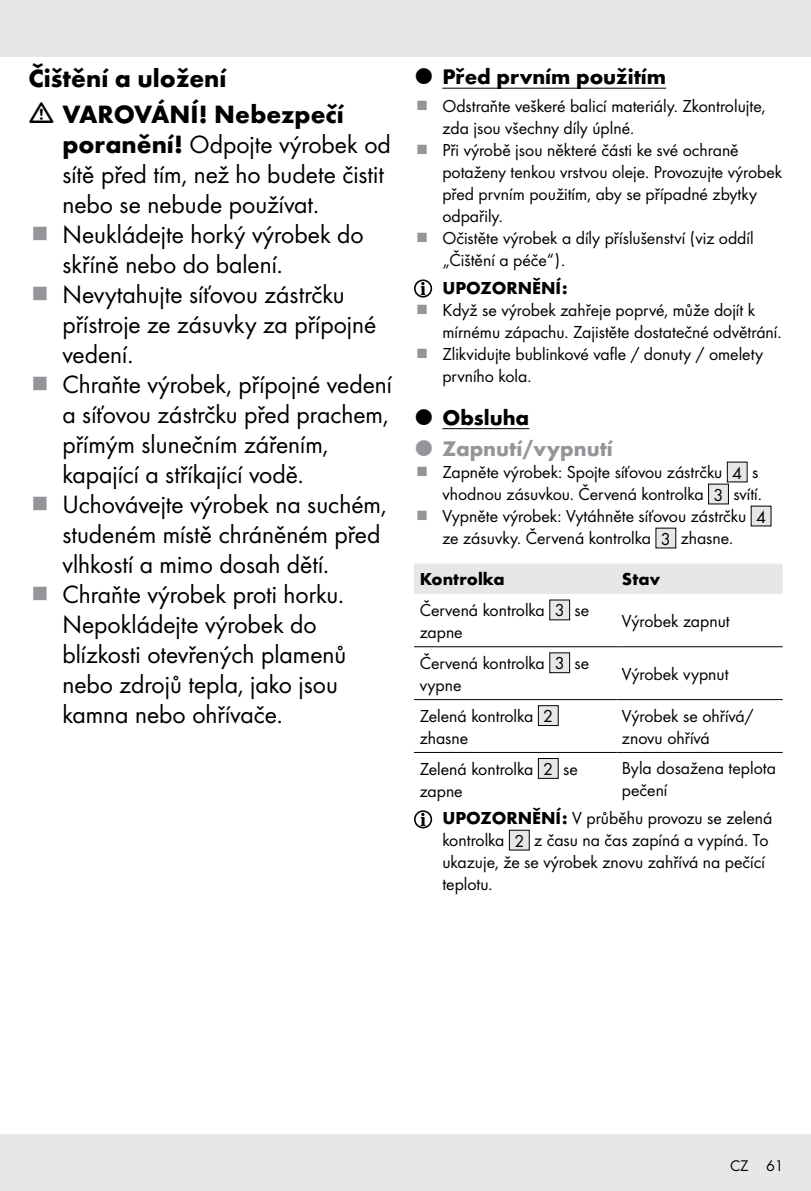
<style>
.page{position:relative;width:811px;height:1191px;background:#fff}
.page>*{position:absolute;margin:0;border:0;box-sizing:border-box;transform-origin:0 0}
.t1{font:26px/30px "Futura Boo";color:#000}
.t2{font:700 26px/35.6px "Futura";color:#000}
.t3{font:700 22px "Futura";color:#000}
.t4{font:700 22px "Futura";color:#939598}
.t5{font:18px/22px "Futura Boo";color:#000}
.t6{font:700 18px "Futura";color:#000}
.t7{font:16px "Futura Boo";color:#000}
.s1{font-family:"Futura";font-weight:700}
</style>
<div class="page">
<div style="left:0;top:1134px;width:811px;height:57px;background:#e6e7e8"></div>
<div style="left:0;top:0;width:811px;height:57px;background:#e6e7e8"></div>
<hr style="left:442px;top:88px;width:224px;height:1px;background:#000">
<hr style="left:442px;top:428px;width:87px;height:1px;background:#000">
<div style="left:414px;top:279px;width:18px;height:18px;border:2px solid #000;border-radius:50%"></div>
<svg style="left:420px;top:282px;width:5px;height:13px"></svg>
<div style="left:727px;top:462px;width:20px;height:20px;background:#e6e7e8"></div>
<div style="left:727px;top:462px;width:20px;height:20px;border:1px solid #000"></div>
<div style="left:708px;top:484px;width:20px;height:20px;background:#e6e7e8"></div>
<div style="left:708px;top:484px;width:21px;height:20px;border:1px solid #000"></div>
<div style="left:751px;top:506px;width:20px;height:20px;background:#e6e7e8"></div>
<div style="left:656px;top:528px;width:20px;height:20px;background:#e6e7e8"></div>
<div style="left:414px;top:564px;width:368px;height:30px;background:#e6e7e8"></div>
<hr style="left:414px;top:646px;width:202px;height:1px;background:#000">
<hr style="left:616px;top:646px;width:166px;height:1px;background:#000">
<hr style="left:414px;top:699px;width:202px;height:1px;background:#000">
<hr style="left:616px;top:699px;width:166px;height:1px;background:#000">
<hr style="left:414px;top:752px;width:202px;height:1px;background:#000">
<hr style="left:616px;top:752px;width:166px;height:1px;background:#000">
<div style="left:550px;top:600px;width:19px;height:20px;background:#e6e7e8"></div>
<div style="left:550px;top:653px;width:19px;height:19px;background:#e6e7e8"></div>
<div style="left:549px;top:652px;width:21px;height:21px;border:1px solid #000"></div>
<div style="left:538px;top:705px;width:20px;height:20px;background:#e6e7e8"></div>
<div style="left:538px;top:705px;width:20px;height:21px;border:1px solid #000"></div>
<div style="left:538px;top:758px;width:20px;height:20px;background:#e6e7e8"></div>
<div style="left:538px;top:758px;width:20px;height:20px;border:1px solid #000"></div>
<div style="left:414px;top:810px;width:18px;height:18px;border:2px solid #000;border-radius:50%"></div>
<svg style="left:420px;top:812px;width:5px;height:14px"></svg>
<div style="left:509px;top:830px;width:20px;height:20px;background:#e6e7e8"></div>
<h1 class="t2" style="left:62px;top:59px;width:283px;text-indent:-34px">Čištění a uložení<br>VAROVÁNÍ! Nebezpečí</h1>
<p class="t1" style="left:62px;top:128px;width:331px"><span class="s1">poranění!</span> Odpojte výrobek od sítě před tím, než ho budete čistit nebo se nebude používat.<br>Neukládejte horký výrobek do skříně nebo do balení.<br>Nevytahujte síťovou zástrčku přístroje ze zásuvky za přípojné vedení.<br>Chraňte výrobek, přípojné vedení a síťovou zástrčku před prachem, přímým slunečním zářením, kapající a stříkající vodě.<br>Uchovávejte výrobek na suchém, studeném místě chráněném před vlhkostí a mimo dosah dětí.<br>Chraňte výrobek proti horku.<br>Nepokládejte výrobek do blízkosti otevřených plamenů nebo zdrojů tepla, jako jsou kamna nebo ohřívače.</p>
<p class="t3" style="left:442px;top:61px;width:225px">Před prvním použitím</p>
<p class="t5" style="left:442px;top:94px;width:341px">Odstraňte veškeré balicí materiály. Zkontrolujte, zda jsou všechny díly úplné.<br>Při výrobě jsou některé části ke své ochraně potaženy tenkou vrstvou oleje. Provozujte výrobek před prvním použitím, aby se případné zbytky odpařily.<br>Očistěte výrobek a díly příslušenství (viz oddíl „Čištění a péče“).</p>
<p class="t6" style="left:442px;top:274px;width:127px">UPOZORNĚNÍ:</p>
<p class="t5" style="left:442px;top:298px;width:338px">Když se výrobek zahřeje poprvé, může dojít k mírnému zápachu. Zajistěte dostatečné odvětrání.<br>Zlikvidujte bublinkové vafle / donuty / omelety prvního kola.</p>
<p class="t3" style="left:442px;top:401px;width:88px">Obsluha</p>
<p class="t4" style="left:442px;top:433px;width:172px">Zapnutí/vypnutí</p>
<p class="t5" style="left:442px;top:460px;width:325px">Zapněte výrobek: Spojte síťovou zástrčku 4 s vhodnou zásuvkou. Červená kontrolka 3 svítí.<br>Vypněte výrobek: Vytáhněte síťovou zástrčku 4 ze zásuvky. Červená kontrolka 3 zhasne.</p>
<p class="t6" style="left:420px;top:566px;width:86px">Kontrolka</p>
<p class="t6" style="left:622px;top:566px;width:40px">Stav</p>
<p class="t5" style="left:420px;top:598px;width:171px">Červená kontrolka 3 se zapne</p>
<p class="t5" style="left:622px;top:609px;width:109px">Výrobek zapnut</p>
<p class="t5" style="left:420px;top:651px;width:171px">Červená kontrolka 3 se vypne</p>
<p class="t5" style="left:622px;top:662px;width:108px">Výrobek vypnut</p>
<p class="t5" style="left:420px;top:704px;width:135px">Zelená kontrolka 2 zhasne</p>
<p class="t5" style="left:622px;top:703px;width:133px">Výrobek se ohřívá/ znovu ohřívá</p>
<p class="t5" style="left:420px;top:757px;width:160px">Zelená kontrolka 2 se zapne</p>
<p class="t5" style="left:622px;top:756px;width:155px">Byla dosažena teplota pečení</p>
<p class="t5" style="left:442px;top:806px;width:331px"><span class="s1">UPOZORNĚNÍ:</span> V průběhu provozu se zelená kontrolka 2 z času na čas zapíná a vypíná. To ukazuje, že se výrobek znovu zahřívá na pečící teplotu.</p>
<p class="t7" style="left:730px;top:1155px;width:55px">CZ 61</p>
</div>
